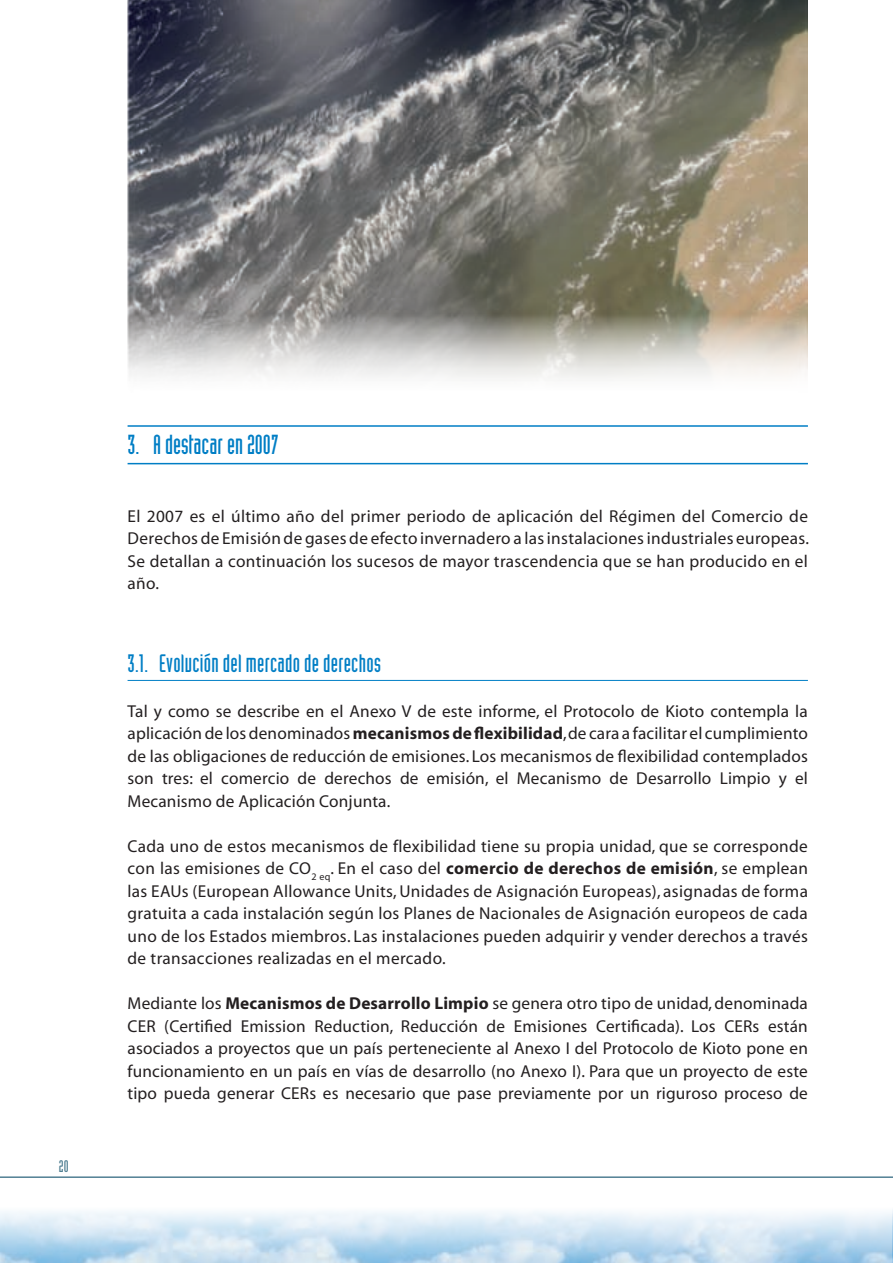
<style>
.page{position:relative;width:893px;height:1263px;background:#fff}
.page>*{position:absolute;margin:0;border:0;box-sizing:border-box;transform-origin:0 0}
.t1{font:27px "Industria Solid";color:#007ec5}
.t2{font:24.75px "Industria Solid";letter-spacing:.01em;color:#007ec5}
.t3{font:17.25px/22.5px "Myriad";letter-spacing:.015em;color:#231f20;text-align:justify}
.t4{font:16.5px "Industria Solid A";color:#518093}
.s1{font-weight:700}
</style>
<div class="page">
<hr style="left:0;top:1176px;width:893px;height:2px;background:#518093">
<hr style="left:128px;top:425px;width:680px;height:2px;background:#007ec5">
<hr style="left:128px;top:463px;width:680px;height:1px;background:#007ec5">
<hr style="left:128px;top:680px;width:680px;height:1px;background:#007ec5">
<img style="left:128px;top:0;width:680px;height:379px">
<p class="t4" style="left:59px;top:1157px;width:11px">20</p>
<h1 class="t1" style="left:128px;top:430px;width:153px">3. A destacar en 2007</h1>
<p class="t3" style="left:128px;top:506px;width:683px">El 2007 es el último año del primer periodo de aplicación del Régimen del Comercio de Derechos de Emisión de gases de efecto invernadero a las instalaciones industriales europeas.<br>Se detallan a continuación los sucesos de mayor trascendencia que se han producido en el año.</p>
<h2 class="t2" style="left:128px;top:649px;width:255px">3.1. Evolución del mercado de derechos</h2>
<p class="t3" style="left:128px;top:700px;width:682px">Tal y como se describe en el Anexo V de este informe, el Protocolo de Kioto contempla la aplicación de los denominados <span class="s1">mecanismos de flexibilidad</span>, de cara a facilitar el cumplimiento de las obligaciones de reducción de emisiones. Los mecanismos de flexibilidad contemplados son tres: el comercio de derechos de emisión, el Mecanismo de Desarrollo Limpio y el Mecanismo de Aplicación Conjunta.</p>
<p class="t3" style="left:128px;top:835px;width:682px">Cada uno de estos mecanismos de flexibilidad tiene su propia unidad, que se corresponde con las emisiones de CO<sub>2</sub> <sub>eq</sub>. En el caso del <span class="s1">comercio de derechos de emisión</span>, se emplean las EAUs (European Allowance Units, Unidades de Asignación Europeas), asignadas de forma gratuita a cada instalación según los Planes de Nacionales de Asignación europeos de cada uno de los Estados miembros. Las instalaciones pueden adquirir y vender derechos a través de transacciones realizadas en el mercado.</p>
<p class="t3" style="left:128px;top:993px;width:682px">Mediante los <span class="s1">Mecanismos de Desarrollo Limpio</span> se genera otro tipo de unidad, denominada CER (Certified Emission Reduction, Reducción de Emisiones Certificada). Los CERs están asociados a proyectos que un país perteneciente al Anexo I del Protocolo de Kioto pone en funcionamiento en un país en vías de desarrollo (no Anexo I). Para que un proyecto de este tipo pueda generar CERs es necesario que pase previamente por un riguroso proceso de</p>
</div>
